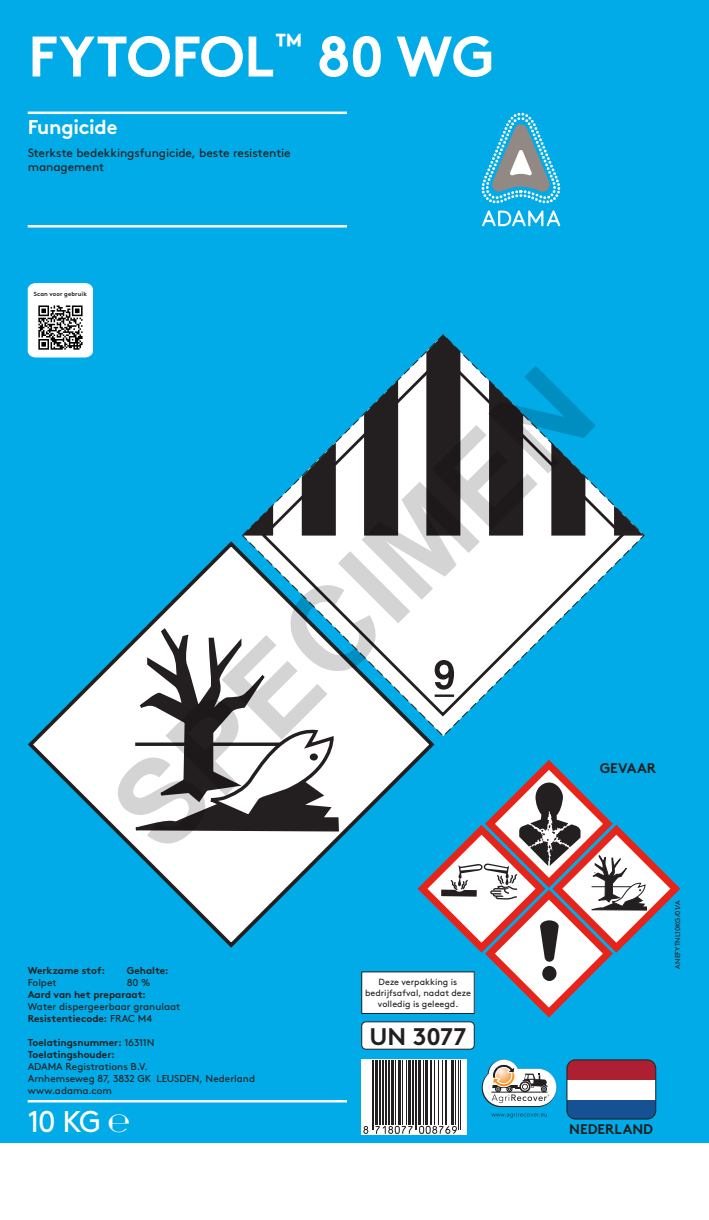
<style>
.page{position:relative;width:709px;height:1220px;background:#fff}
.page>*{position:absolute;margin:0;border:0;box-sizing:border-box;transform-origin:0 0}
.t1{font:700 118.7px "Arial";color:rgb(0 0 0/.17)}
.t2{font:700 57px "Brown Pro";letter-spacing:-.015em;color:#fff}
.t3{font:30px "Brown Pro";color:#fff}
.t4{font:700 24px "Brown Pro";color:#231f20}
.t5{font:700 20px "Brown Pro";letter-spacing:-.015em;color:#fff}
.t6{font:700 14px "Brown Pro";color:#231f20}
.t7{font:700 13.9px "Brown Pro";color:#231f20}
.t8{font:12px/14.4px "Brown Pro";letter-spacing:-.005em;color:#231f20}
.t9{font:10px "Brown Pro";color:#231f20}
.t10{font:700 10px "Brown Pro";color:#231f20}
.t11{font:9px/10.8px "Brown Pro";color:#231f20;text-align:center}
.t12{font:7px "Brown Pro";letter-spacing:.005em;color:#231f20}
.t13{font:700 6px "Brown Pro";letter-spacing:.02em;color:#231f20}
.s1{font-weight:400}
.s2{font-family:"Minion Pro";font-size:28px}
</style>
<div class="page">
<div style="left:0;top:0;width:708px;height:1142px;background:#00abe7"></div>
<svg style="left:28px;top:283px;width:65px;height:74px;background:#c5c6c7"></svg>
<hr style="left:28px;top:111px;width:319px;height:3px;background:#fff">
<hr style="left:28px;top:225px;width:319px;height:2px;background:#fff">
<hr style="left:28px;top:1099px;width:319px;height:3px;background:#fff">
<svg style="left:481px;top:113px;width:79px;height:90px"></svg>
<svg style="left:482px;top:210px;width:78px;height:16px"></svg>
<svg style="left:417px;top:760px;width:263px;height:257px"></svg>
<svg style="left:481px;top:1059px;width:75px;height:58px"></svg>
<div style="left:361px;top:971px;width:113px;height:42px;background:#fff"></div>
<svg style="left:566px;top:1098px;width:89px;height:20px;background:#2e649e"></svg>
<div style="left:566px;top:1059px;width:89px;height:39px;background:#fff"></div>
<div style="left:566px;top:1059px;width:89px;height:20px;background:#ac2031"></div>
<div style="left:566px;top:1059px;width:89px;height:59px;border:1px solid #231f20;border-radius:9px"></div>
<div style="left:361px;top:1021px;width:113px;height:27px;background:#fff;border-radius:4px"></div>
<div style="left:361px;top:1021px;width:113px;height:28px;border:1px solid #231f20;border-radius:4px"></div>
<svg style="left:625px;top:516px;width:18px;height:19px"></svg>
<svg style="left:259px;top:352px;width:366px;height:366px"></svg>
<svg style="left:426px;top:334px;width:34px;height:201px;background:#23272a"></svg>
<svg style="left:242px;top:504px;width:31px;height:31px"></svg>
<svg style="left:301px;top:442px;width:34px;height:93px"></svg>
<svg style="left:364px;top:380px;width:34px;height:155px;background:#1f2e35"></svg>
<svg style="left:437px;top:659px;width:16px;height:37px"></svg>
<svg style="left:28px;top:538px;width:409px;height:412px"></svg>
<svg style="left:133px;top:626px;width:207px;height:206px;background:#bababb"></svg>
<div style="left:309px;top:753px;width:8px;height:7px;background:#231f20;border-radius:50%"></div>
<svg style="left:361px;top:1059px;width:105px;height:74px;background:#b9b7b8"></svg>
<svg style="left:363px;top:1125px;width:5px;height:8px"></svg>
<hr style="left:371px;top:1059px;width:1px;height:70px;background:#231f20">
<hr style="left:373px;top:1059px;width:1px;height:70px;background:#231f20">
<hr style="left:375px;top:1059px;width:3px;height:65px;background:#231f20">
<hr style="left:378px;top:1059px;width:2px;height:65px;background:#231f20">
<hr style="left:381px;top:1059px;width:2px;height:65px;background:#231f20">
<hr style="left:385px;top:1059px;width:2px;height:65px;background:#231f20">
<hr style="left:388px;top:1059px;width:2px;height:65px;background:#231f20">
<hr style="left:391px;top:1059px;width:2px;height:65px;background:#231f20">
<hr style="left:394px;top:1059px;width:1px;height:65px;background:#231f20">
<hr style="left:397px;top:1059px;width:3px;height:65px;background:#231f20">
<hr style="left:402px;top:1059px;width:1px;height:65px;background:#231f20">
<hr style="left:406px;top:1059px;width:1px;height:65px;background:#231f20">
<svg style="left:375px;top:1125px;width:37px;height:8px"></svg>
<hr style="left:407px;top:1059px;width:3px;height:65px;background:#231f20">
<hr style="left:411px;top:1059px;width:2px;height:65px;background:#231f20">
<hr style="left:414px;top:1059px;width:1px;height:70px;background:#231f20">
<hr style="left:416px;top:1059px;width:1px;height:70px;background:#231f20">
<hr style="left:418px;top:1059px;width:3px;height:65px;background:#231f20">
<hr style="left:422px;top:1059px;width:1px;height:65px;background:#231f20">
<hr style="left:424px;top:1059px;width:3px;height:65px;background:#231f20">
<hr style="left:429px;top:1059px;width:1px;height:65px;background:#231f20">
<hr style="left:431px;top:1059px;width:1px;height:65px;background:#231f20">
<hr style="left:434px;top:1059px;width:1px;height:65px;background:#231f20">
<hr style="left:437px;top:1059px;width:1px;height:65px;background:#231f20">
<hr style="left:441px;top:1059px;width:1px;height:65px;background:#231f20">
<hr style="left:444px;top:1059px;width:1px;height:65px;background:#231f20">
<hr style="left:446px;top:1059px;width:1px;height:65px;background:#231f20">
<svg style="left:419px;top:1125px;width:37px;height:8px"></svg>
<hr style="left:451px;top:1059px;width:2px;height:65px;background:#231f20">
<hr style="left:454px;top:1059px;width:1px;height:65px;background:#231f20">
<hr style="left:457px;top:1059px;width:1px;height:70px;background:#231f20">
<hr style="left:459px;top:1059px;width:1px;height:70px;background:#231f20">
<p class="t2" style="left:28px;top:10px;width:468px">FYTOFOL<sup>™</sup> 80 WG</p>
<p class="t5" style="left:28px;top:111px;width:91px">Fungicide</p>
<p class="t8" style="left:28px;top:144px;width:264px">Sterkste bedekkingsfungicide, beste resistentie management</p>
<p class="t13" style="left:34px;top:289px;width:55px">Scan voor gebruik</p>
<h1 class="t1" style="left:75px;top:769px;width:622px;rotate:-45deg">SPECIMEN</h1>
<p class="t6" style="left:599px;top:756px;width:58px">GEVAAR</p>
<p class="t10" style="left:28px;top:961px;width:79px">Werkzame stof:</p>
<p class="t10" style="left:127px;top:961px;width:43px">Gehalte:</p>
<p class="t9" style="left:28px;top:974px;width:31px">Folpet</p>
<p class="t9" style="left:127px;top:974px;width:25px">80 %</p>
<p class="t10" style="left:28px;top:985px;width:120px">Aard van het preparaat:</p>
<p class="t9" style="left:28px;top:998px;width:154px">Water dispergeerbaar granulaat</p>
<p class="t10" style="left:28px;top:1009px;width:126px">Resistentiecode: <span class="s1">FRAC M4</span></p>
<p class="t10" style="left:28px;top:1033px;width:128px">Toelatingsnummer: <span class="s1">16311N</span></p>
<p class="t10" style="left:28px;top:1045px;width:89px">Toelatingshouder:</p>
<p class="t9" style="left:28px;top:1058px;width:122px">ADAMA Registrations B.V.</p>
<p class="t9" style="left:28px;top:1070px;width:229px">Arnhemseweg 87, 3832 GK LEUSDEN, Nederland</p>
<p class="t9" style="left:28px;top:1082px;width:86px">www.adama.com</p>
<p class="t3" style="left:28px;top:1097px;width:104px">10 KG <span class="s2">℮</span></p>
<p class="t11" style="left:365px;top:975px;width:107px">Deze verpakking is bedrijfsafval, nadat deze volledig is geleegd.</p>
<p class="t4" style="left:369px;top:1016px;width:98px">UN 3077</p>
<p class="t7" style="left:568px;top:1117px;width:85px">NEDERLAND</p>
<p class="t12" style="left:671px;top:968px;width:70px;rotate:-90deg">ANEFYTNL10KG/01/A</p>
</div>
